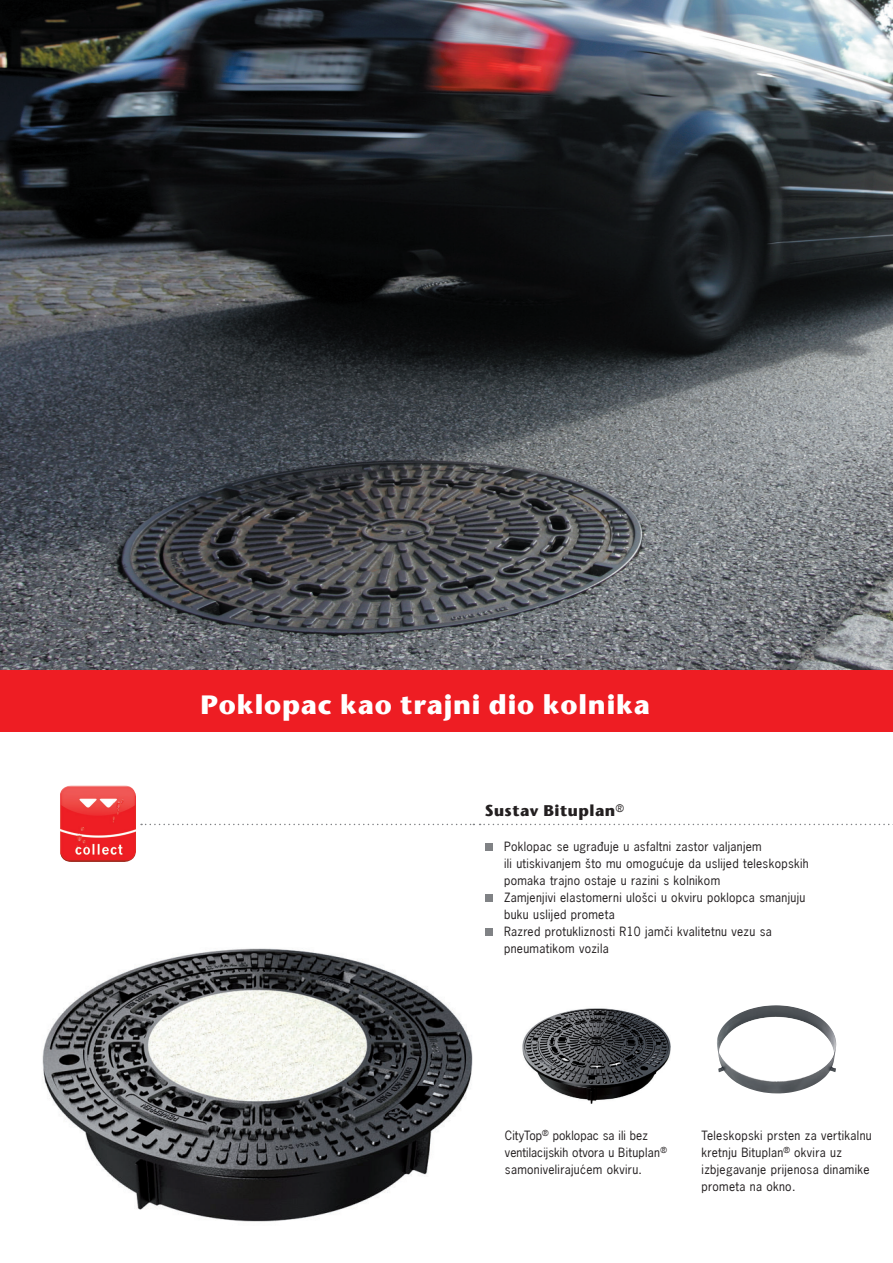
<style>
.page{position:relative;width:893px;height:1263px;background:#fff}
.page>*{position:absolute;margin:0;border:0;box-sizing:border-box;transform-origin:0 0}
.t1{font:27px "ITC Stone Sans Bold HR";letter-spacing:.03em;color:#fff}
.t2{font:15.75px "ITC Stone Sans Bold HR";letter-spacing:.03em;color:#231f20}
.t3{font:12px/17px "News Gothic HR";letter-spacing:.025em;color:#231f20}
.t4{font:12px/17px "News Gothic HR";letter-spacing:.005em;color:#231f20}
</style>
<div class="page">
<img style="left:42px;top:948px;width:431px;height:274px">
<img style="left:0;top:0;width:893px;height:670px">
<div style="left:0;top:670px;width:893px;height:61px;background:#ee1d23"></div>
<div style="left:485px;top:843px;width:7px;height:7px;background:#808285"></div>
<svg style="left:141px;top:824px;width:333px;height:1px"></svg>
<svg style="left:480px;top:824px;width:413px;height:1px"></svg>
<img style="left:60px;top:785px;width:76px;height:77px">
<img style="left:717px;top:1005px;width:119px;height:88px">
<div style="left:485px;top:928px;width:7px;height:7px;background:#808285"></div>
<img style="left:522px;top:1008px;width:149px;height:96px">
<div style="left:485px;top:894px;width:7px;height:7px;background:#808285"></div>
<h1 class="t1" style="left:201px;top:688px;width:451px">Poklopac kao trajni dio kolnika</h1>
<h2 class="t2" style="left:485px;top:801px;width:141px">Sustav Bituplan<sup>®</sup></h2>
<p class="t3" style="left:504px;top:837px;width:306px">Poklopac se ugrađuje u asfaltni zastor valjanjem<br>ili utiskivanjem što mu omogućuje da uslijed teleskopskih pomaka trajno ostaje u razini s kolnikom<br>Zamjenjivi elastomerni ulošci u okviru poklopca smanjuju buku uslijed prometa<br>Razred protukliznosti R10 jamči kvalitetnu vezu sa pneumatikom vozila</p>
<p class="t4" style="left:505px;top:1126px;width:163px">CityTop<sup>®</sup> poklopac sa ili bez ventilacijskih otvora u Bituplan<sup>® </sup>samonivelirajućem okviru.</p>
<p class="t3" style="left:702px;top:1126px;width:172px">Teleskopski prsten za vertikalnu kretnju Bituplan<sup>®</sup> okvira uz izbjegavanje prijenosa dinamike prometa na okno.</p>
</div>
